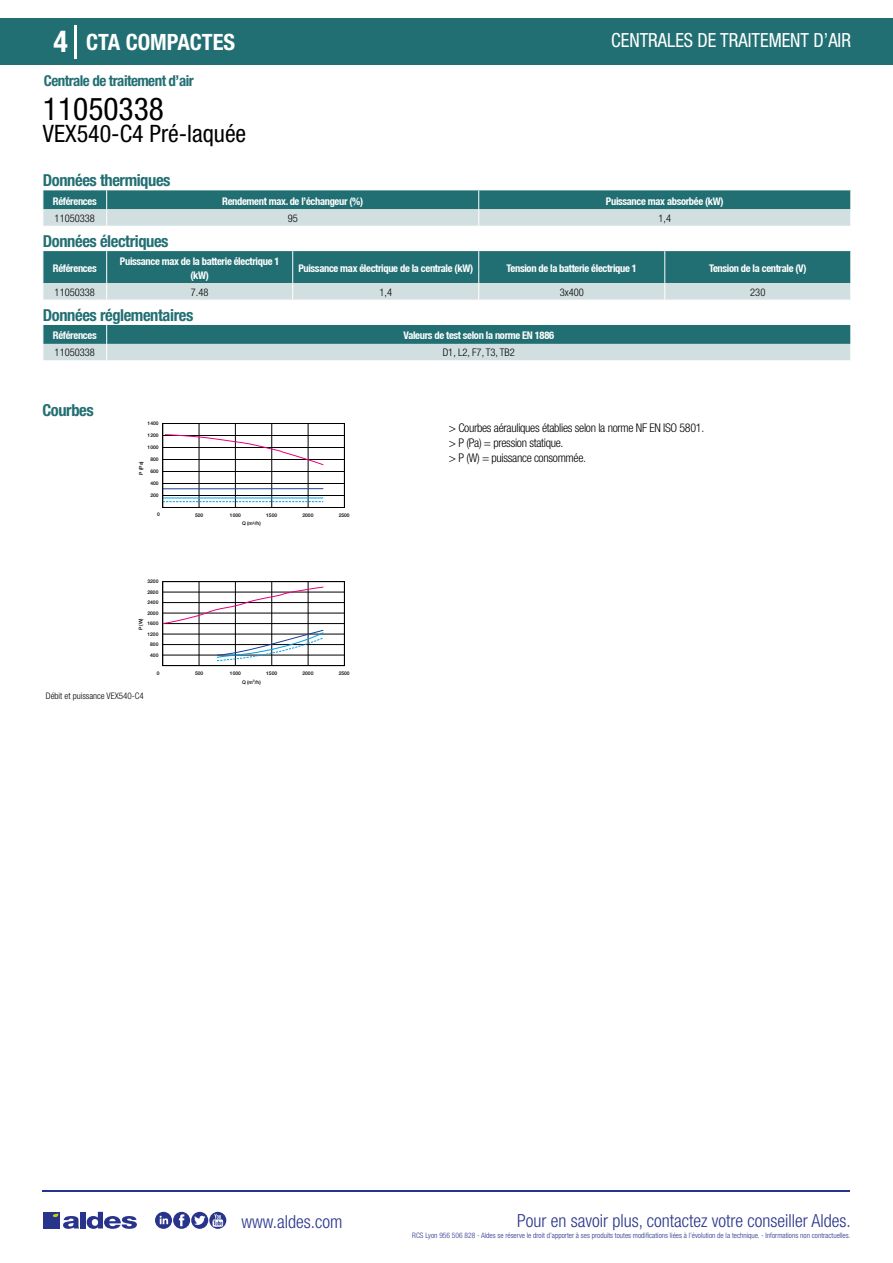
<style>
.page{position:relative;width:893px;height:1263px;background:#fff}
.page>*{position:absolute;margin:0;border:0;box-sizing:border-box;transform-origin:0 0}
.t1{font:condensed 31.5px "Helvetica Neue LT Std";color:#000}
.t2{font:700 condensed 30px "Helvetica Neue LT Std";color:#fff}
.t3{font:condensed 24px "Helvetica Neue LT Std";color:#000}
.t4{font:700 condensed 22.5px "Helvetica Neue LT Std";color:#fff}
.t5{font:condensed 19.5px "Helvetica Neue LT Std";color:#fff;scale:.95 1}
.t6{font:300 condensed 18px "Helvetica Neue";color:#28348b}
.t7{font:700 condensed 16.5px "Helvetica Neue LT Std";letter-spacing:-.025em;color:#226f73}
.t8{font:700 condensed 15px "Helvetica Neue LT Std";letter-spacing:-.035em;color:#226f73}
.t9{font:300 condensed 12px/15px "Helvetica Neue LT Std";letter-spacing:-.025em;color:#000}
.t10{font:700 condensed 10.5px/13.5px "Helvetica Neue";letter-spacing:-.03em;color:#fff;text-align:center}
.t11{font:300 condensed 10.5px "Helvetica Neue";color:#000}
.t12{font:300 condensed 9px "Helvetica Neue";color:#000}
.t13{font:300 condensed 7.5px "Helvetica Neue";color:#28348b}
.t14{font:500 4.95px "Helvetica Neue";color:#000}
</style>
<div class="page">
<div style="left:0;top:18px;width:893px;height:46px;background:#226f73"></div>
<hr style="left:74px;top:25px;width:2px;height:33px;background:#fff">
<hr style="left:43px;top:1190px;width:807px;height:1px;background:#28348b">
<svg style="left:155px;top:1212px;width:71px;height:17px"></svg>
<div style="left:43px;top:1212px;width:17px;height:16px;background:#28348b"></div>
<div style="left:80px;top:1212px;width:6px;height:16px;background:#28348b"></div>
<svg style="left:87px;top:1212px;width:50px;height:17px"></svg>
<svg style="left:53px;top:1213px;width:26px;height:16px"></svg>
<svg style="left:43px;top:190px;width:808px;height:36px;background:#78a5a8"></svg>
<svg style="left:43px;top:251px;width:808px;height:49px;background:#60979a"></svg>
<svg style="left:43px;top:325px;width:808px;height:36px;background:#77a5a8"></svg>
<svg style="left:162px;top:423px;width:183px;height:243px"></svg>
<h2 class="t2" style="left:54px;top:24px;width:16px">4</h2>
<h3 class="t4" style="left:86px;top:28px;width:151px">CTA COMPACTES</h3>
<h3 class="t5" style="left:611px;top:29px;width:254px">CENTRALES DE TRAITEMENT D’AIR</h3>
<h3 class="t8" style="left:44px;top:71px;width:151px">Centrale de traitement d’air</h3>
<h1 class="t1" style="left:43px;top:91px;width:122px">11050338</h1>
<h3 class="t3" style="left:43px;top:120px;width:205px">VEX540-C4 Pré-laquée</h3>
<h3 class="t7" style="left:43px;top:170px;width:129px">Données thermiques</h3>
<p class="t10" style="left:53px;top:194px;width:45px">Références</p>
<p class="t10" style="left:222px;top:194px;width:143px">Rendement max. de l’échangeur (%)</p>
<p class="t10" style="left:606px;top:194px;width:119px">Puissance max absorbée (kW)</p>
<p class="t11" style="left:55px;top:212px;width:42px">11050338</p>
<p class="t11" style="left:288px;top:212px;width:12px">95</p>
<p class="t11" style="left:658px;top:212px;width:14px">1,4</p>
<h3 class="t7" style="left:43px;top:231px;width:127px">Données électriques</h3>
<p class="t10" style="left:53px;top:262px;width:45px">Références</p>
<p class="t10" style="left:120px;top:255px;width:161px">Puissance max de la batterie électrique 1 (kW)</p>
<p class="t10" style="left:298px;top:262px;width:176px">Puissance max électrique de la centrale (kW)</p>
<p class="t10" style="left:507px;top:262px;width:132px">Tension de la batterie électrique 1</p>
<p class="t10" style="left:709px;top:262px;width:99px">Tension de la centrale (V)</p>
<p class="t11" style="left:55px;top:286px;width:42px">11050338</p>
<p class="t11" style="left:191px;top:286px;width:19px">7.48</p>
<p class="t11" style="left:379px;top:286px;width:14px">1,4</p>
<p class="t11" style="left:560px;top:286px;width:26px">3x400</p>
<p class="t11" style="left:750px;top:286px;width:17px">230</p>
<h3 class="t7" style="left:43px;top:305px;width:152px">Données réglementaires</h3>
<p class="t10" style="left:53px;top:329px;width:45px">Références</p>
<p class="t10" style="left:403px;top:329px;width:152px">Valeurs de test selon la norme EN 1886</p>
<p class="t11" style="left:55px;top:347px;width:42px">11050338</p>
<p class="t11" style="left:443px;top:347px;width:74px">D1, L2, F7, T3, TB2</p>
<h3 class="t7" style="left:43px;top:400px;width:53px">Courbes</h3>
<p class="t14" style="left:148px;top:420px;width:13px">1400</p>
<p class="t14" style="left:148px;top:432px;width:13px">1200</p>
<p class="t14" style="left:148px;top:444px;width:13px">1000</p>
<p class="t14" style="left:150px;top:456px;width:10px">800</p>
<p class="t14" style="left:150px;top:493px;width:10px">200</p>
<p class="t14" style="left:138px;top:475px;width:15px;rotate:-90deg">P (Pa)</p>
<p class="t14" style="left:150px;top:468px;width:10px">600</p>
<p class="t14" style="left:150px;top:480px;width:10px">400</p>
<p class="t14" style="left:157px;top:512px;width:4px">0</p>
<p class="t14" style="left:147px;top:579px;width:13px">3200</p>
<p class="t14" style="left:147px;top:610px;width:13px">2000</p>
<p class="t14" style="left:147px;top:589px;width:13px">2800</p>
<p class="t14" style="left:147px;top:600px;width:13px">2400</p>
<p class="t14" style="left:138px;top:630px;width:14px;rotate:-90deg">P (W)</p>
<p class="t14" style="left:147px;top:621px;width:13px">1600</p>
<p class="t14" style="left:147px;top:631px;width:13px">1200</p>
<p class="t14" style="left:150px;top:642px;width:10px">800</p>
<p class="t14" style="left:150px;top:652px;width:10px">400</p>
<p class="t14" style="left:157px;top:670px;width:4px">0</p>
<p class="t12" style="left:46px;top:690px;width:99px">Débit et puissance VEX540-C4</p>
<p class="t14" style="left:195px;top:512px;width:10px">500</p>
<p class="t14" style="left:230px;top:512px;width:13px">1000</p>
<p class="t14" style="left:266px;top:512px;width:13px">1500</p>
<p class="t14" style="left:302px;top:512px;width:13px">2000</p>
<p class="t14" style="left:339px;top:512px;width:13px">2500</p>
<p class="t14" style="left:242px;top:521px;width:20px">Q (m<sup>3</sup>/h)</p>
<p class="t14" style="left:195px;top:670px;width:10px">500</p>
<p class="t14" style="left:230px;top:670px;width:13px">1000</p>
<p class="t14" style="left:266px;top:670px;width:13px">1500</p>
<p class="t14" style="left:302px;top:670px;width:13px">2000</p>
<p class="t14" style="left:339px;top:670px;width:13px">2500</p>
<p class="t14" style="left:242px;top:679px;width:20px">Q (m<sup>3</sup>/h)</p>
<p class="t9" style="left:449px;top:421px;width:257px">&gt; Courbes aérauliques établies selon la norme NF EN ISO 5801. &gt; P (Pa) = pression statique.<br>&gt; P (W) = puissance consommée.</p>
<h3 class="t6" style="left:241px;top:1211px;width:102px">www.aldes.com</h3>
<h3 class="t6" style="left:517px;top:1211px;width:335px">Pour en savoir plus, contactez votre conseiller Aldes.</h3>
<p class="t13" style="left:412px;top:1230px;width:440px">RCS Lyon 956 506 828 - Aldes se réserve le droit d’apporter à ses produits toutes modifications liées à l’évolution de la technique. - Informations non contractuelles.</p>
</div>
